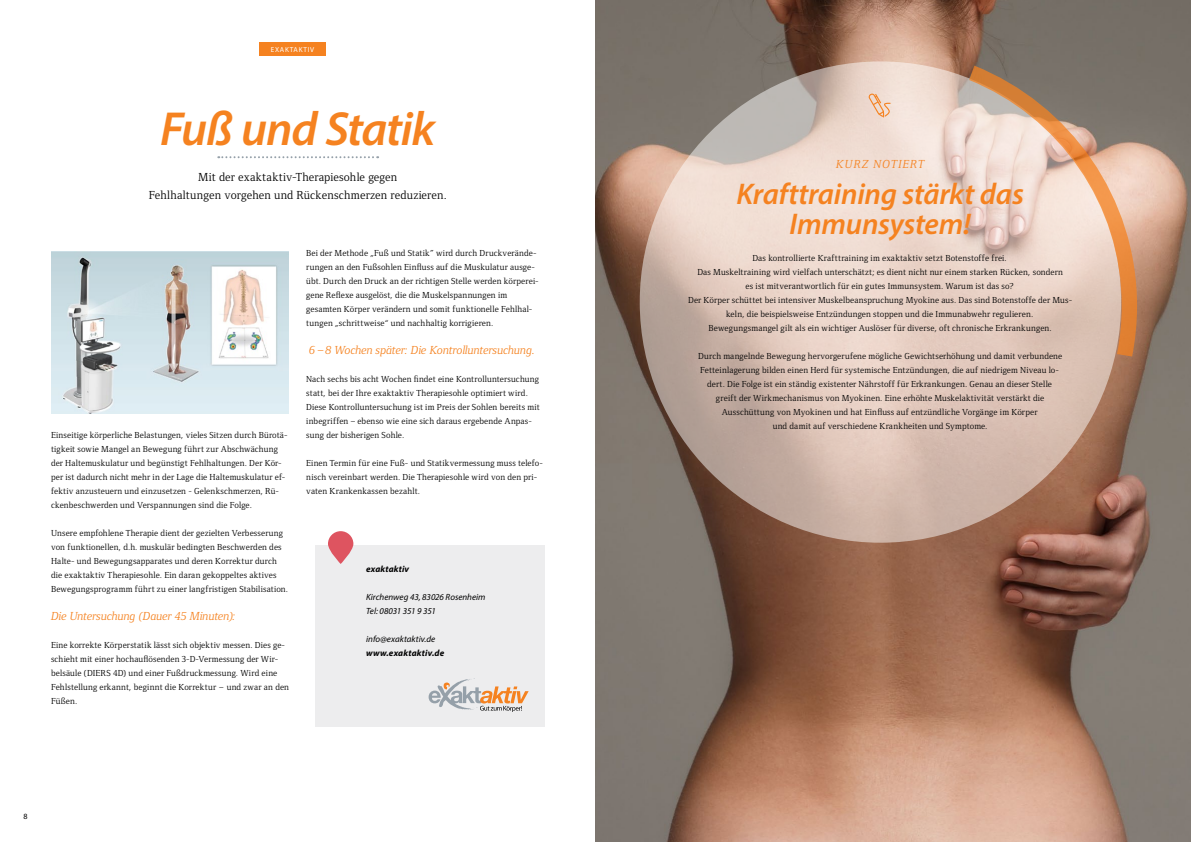
<style>
.page{position:relative;width:1191px;height:842px;background:#fff}
.page>*{position:absolute;margin:0;border:0;box-sizing:border-box;transform-origin:0 0}
.t1{font:italic 600 48px "Myriad Pro";letter-spacing:-.025em;color:#f58220}
.t2{font:italic 600 30px/30px "Myriad Pro";letter-spacing:-.01em;color:#f58220;text-align:center}
.t3{font:12px/18px "Foundry Form Serif";letter-spacing:.01em;color:#000;text-align:center}
.t4{font:italic 12px "Foundry Form Serif";letter-spacing:-.005em;color:#f58220}
.t5{font:italic 12px "Foundry Form Serif";letter-spacing:.08em;color:#f58220}
.t6{font:9px/14px "Foundry Form Serif";letter-spacing:.015em;color:#000}
.t7{font:italic 9px/14px "Myriad Pro";color:#000}
.t8{font:italic 700 9px "Myriad Pro";letter-spacing:.015em;color:#000}
.t9{font:8px "Myriad Pro";color:#000}
.t10{font:7.2px "Myriad Pro";letter-spacing:.095em;color:#fff}
</style>
<div class="page">
<img style="left:595px;top:0;width:596px;height:842px">
<svg style="left:651px;top:73px;width:458px;height:458px;background:#dec8bd"></svg>
<div style="left:639px;top:61px;width:482px;height:482px;border:23px solid #fff;border-radius:50%"></div>
<svg style="left:969px;top:66px;width:168px;height:290px;background:#d7bbaa"></svg>
<svg style="left:868px;top:94px;width:22px;height:23px"></svg>
<svg style="left:218px;top:156px;width:160px;height:2px"></svg>
<img style="left:52px;top:251px;width:236px;height:162px">
<div style="left:315px;top:545px;width:230px;height:182px;background:#ededee"></div>
<svg style="left:328px;top:531px;width:25px;height:33px"></svg>
<svg style="left:428px;top:678px;width:100px;height:34px"></svg>
<div style="left:259px;top:43px;width:67px;height:13px;background:#f58220"></div>
<p class="t10" style="left:271px;top:45px;width:45px">EXAKTAKTIV</p>
<h1 class="t1" style="left:160px;top:98px;width:277px">Fuß und Statik</h1>
<h3 class="t3" style="left:149px;top:168px;width:300px">Mit der exaktaktiv-Therapiesohle gegen<br>Fehlhaltungen vorgehen und Rückenschmerzen reduzieren.</h3>
<p class="t6" style="left:51px;top:428px;width:238px">Einseitige körperliche Belastungen, vieles Sitzen durch Bürotä&shy;tigkeit sowie Mangel an Bewegung führt zur Abschwächung der Haltemuskulatur und begünstigt Fehlhaltungen. Der Kör&shy;per ist dadurch nicht mehr in der Lage die Haltemuskulatur ef&shy;fektiv anzusteuern und einzusetzen - Gelenkschmerzen, Rü&shy;ckenbeschwerden und Verspannungen sind die Folge.</p>
<p class="t6" style="left:51px;top:526px;width:238px">Unsere empfohlene Therapie dient der gezielten Verbesserung von funktionellen, d.h. muskulär bedingten Beschwerden des Halte- und Bewegungsapparates und deren Korrektur durch die exaktaktiv Therapiesohle. Ein daran gekoppeltes aktives Bewegungsprogramm führt zu einer langfristigen Stabilisation.</p>
<h3 class="t4" style="left:51px;top:609px;width:186px">Die Untersuchung (Dauer 45 Minuten):</h3>
<p class="t6" style="left:51px;top:638px;width:239px">Eine korrekte Körperstatik lässt sich objektiv messen. Dies ge&shy;schieht mit einer hochauflösenden 3-D-Vermessung der Wir&shy;belsäule (DIERS 4D) und einer Fußdruckmessung. Wird eine Fehlstellung erkannt, beginnt die Korrektur – und zwar an den Füßen.</p>
<p class="t6" style="left:306px;top:246px;width:234px">Bei der Methode „Fuß und Statik” wird durch Druckverände&shy;rungen an den Fußsohlen Einfluss auf die Muskulatur ausge&shy;übt. Durch den Druck an der richtigen Stelle werden körperei&shy;gene Reflexe ausgelöst, die die Muskelspannungen im gesamten Körper verändern und somit funktionelle Fehlhal&shy;tungen „schrittweise“ und nachhaltig korrigieren.</p>
<h3 class="t4" style="left:309px;top:343px;width:227px">6 – 8 Wochen später: Die Kontrolluntersuchung.</h3>
<p class="t6" style="left:306px;top:372px;width:235px">Nach sechs bis acht Wochen findet eine Kontrolluntersuchung statt, bei der Ihre exaktaktiv Therapiesohle optimiert wird.<br>Diese Kontrolluntersuchung ist im Preis der Sohlen bereits mit inbegriffen – ebenso wie eine sich daraus ergebende Anpas&shy;sung der bisherigen Sohle.</p>
<p class="t6" style="left:306px;top:456px;width:238px">Einen Termin für eine Fuß- und Statikvermessung muss telefo&shy;nisch vereinbart werden. Die Therapiesohle wird von den pri&shy;vaten Krankenkassen bezahlt.</p>
<p class="t8" style="left:366px;top:563px;width:44px">exaktaktiv</p>
<p class="t7" style="left:366px;top:590px;width:121px">Kirchenweg 43, 83026 Rosenheim<br>Tel: 08031 351 9 351</p>
<p class="t7" style="left:366px;top:632px;width:71px">info@exaktaktiv.de</p>
<p class="t8" style="left:366px;top:647px;width:80px">www.exaktaktiv.de</p>
<p class="t9" style="left:23px;top:812px;width:6px">8</p>
<h3 class="t5" style="left:836px;top:158px;width:90px">KURZ NOTIERT</h3>
<h2 class="t2" style="left:736px;top:178px;width:289px">Krafttraining stärkt das<br>Immunsystem!</h2>
<p class="t6" style="left:688px;top:251px;width:385px;text-align:center">Das kontrollierte Krafttraining im exaktaktiv setzt Botenstoffe frei.<br>Das Muskeltraining wird vielfach unterschätzt; es dient nicht nur einem starken Rücken, sondern<br>es ist mitverantwortlich für ein gutes Immunsystem. Warum ist das so?<br>Der Körper schüttet bei intensiver Muskelbeanspruchung Myokine aus. Das sind Botenstoffe der Mus&shy;keln, die beispielsweise Entzündungen stoppen und die Immunabwehr regulieren.<br>Bewegungsmangel gilt als ein wichtiger Auslöser für diverse, oft chronische Erkrankungen.</p>
<p class="t6" style="left:698px;top:349px;width:366px;text-align:center">Durch mangelnde Bewegung hervorgerufene mögliche Gewichtserhöhung und damit verbundene Fetteinlagerung bilden einen Herd für systemische Entzündungen, die auf niedrigem Niveau lo&shy;dert. Die Folge ist ein ständig existenter Nährstoff für Erkrankungen. Genau an dieser Stelle greift der Wirkmechanismus von Myokinen. Eine erhöhte Muskelaktivität verstärkt die Ausschüttung von Myokinen und hat Einfluss auf entzündliche Vorgänge im Körper<br>und damit auf verschiedene Krankheiten und Symptome.</p>
</div>
